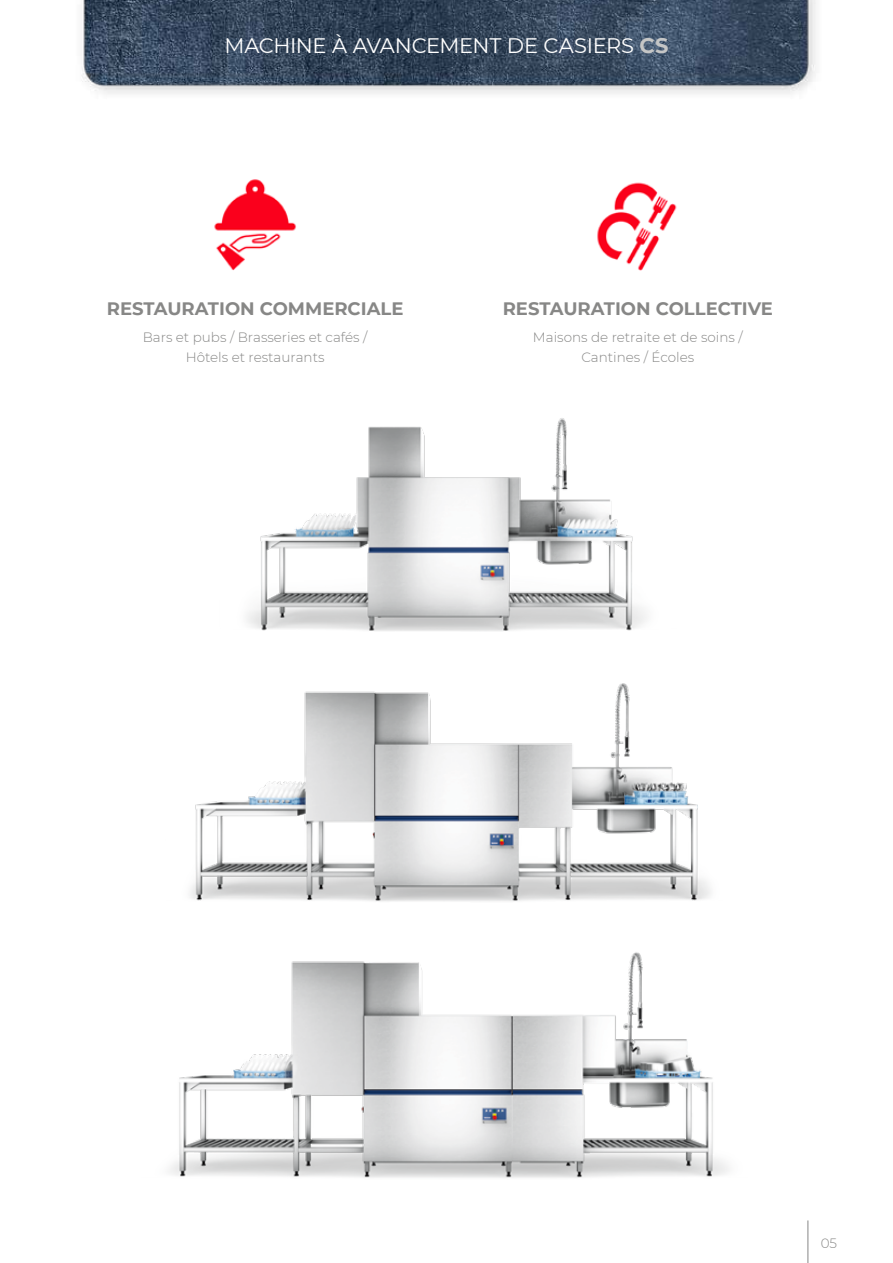
<style>
.page{position:relative;width:893px;height:1263px;background:#fff}
.page>*{position:absolute;margin:0;border:0;box-sizing:border-box;transform-origin:0 0}
.t1{font:21px "Montserrat";letter-spacing:-.02em;color:#fff}
.t2{font:700 18px "Montserrat";color:#878786}
.t3{font:300 13.5px/20.2px "Montserrat";color:#878786;text-align:center}
.s1{font-weight:700;color:#c5c6c6}
</style>
<div class="page">
<img style="left:214px;top:179px;width:82px;height:92px">
<img style="left:597px;top:182px;width:80px;height:89px">
<img style="left:260px;top:418px;width:373px;height:170px">
<img style="left:195px;top:588px;width:503px;height:255px">
<img style="left:169px;top:843px;width:560px;height:335px">
<img style="left:82px;top:0;width:734px;height:94px">
<hr style="left:807px;top:1220px;width:1px;height:43px;background:#878786">
<h1 class="t1" style="left:225px;top:31px;width:445px">MACHINE À AVANCEMENT DE CASIERS <span class="s1">CS</span></h1>
<h2 class="t2" style="left:107px;top:296px;width:298px">RESTAURATION COMMERCIALE</h2>
<p class="t3" style="left:143px;top:326px;width:226px">Bars et pubs / Brasseries et cafés /<br>Hôtels et restaurants</p>
<h2 class="t2" style="left:503px;top:296px;width:272px">RESTAURATION COLLECTIVE</h2>
<p class="t3" style="left:533px;top:326px;width:211px">Maisons de retraite et de soins /<br>Cantines / Écoles</p>
<p class="t3" style="left:821px;top:1233px;width:18px">05</p>
</div>
